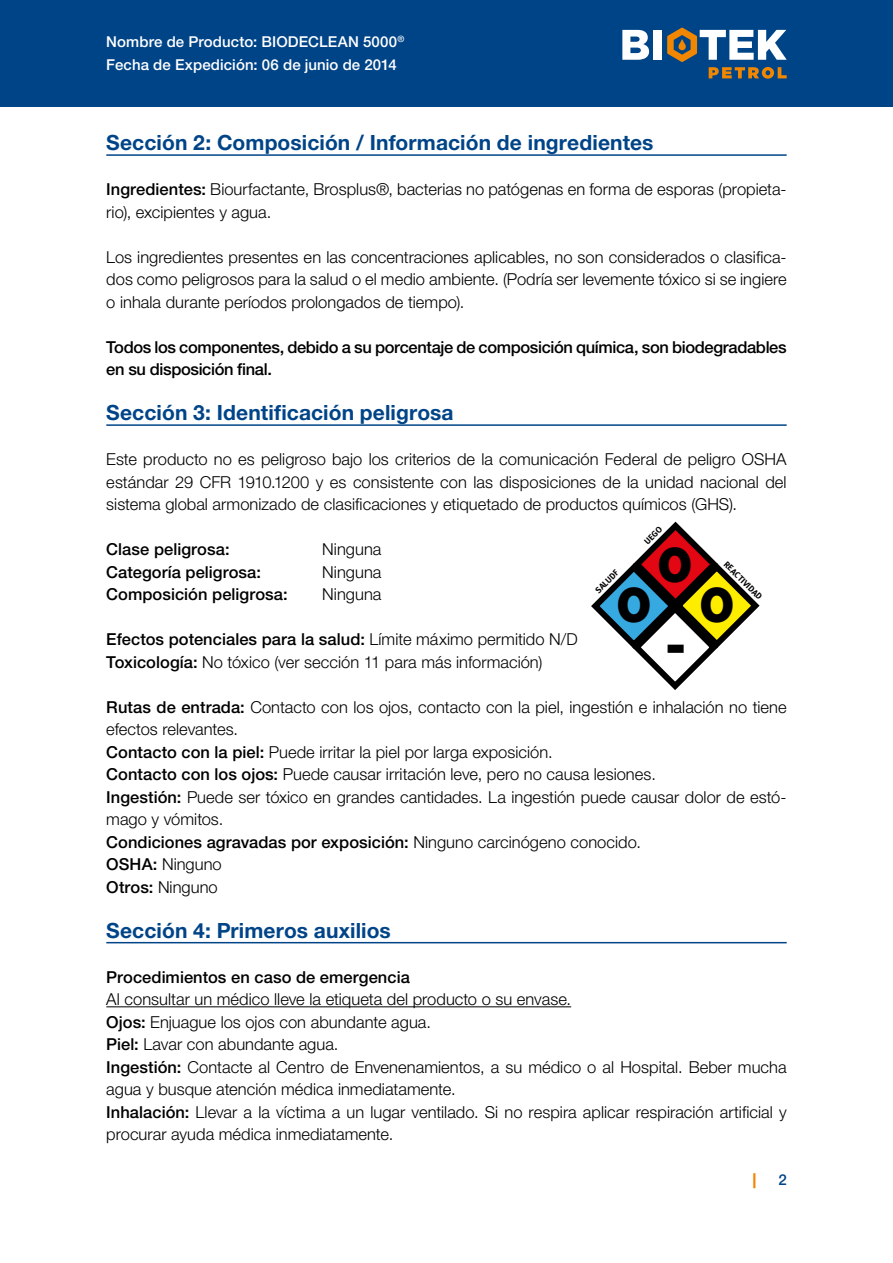
<style>
.page{position:relative;width:893px;height:1263px;background:#fff}
.page>*{position:absolute;margin:0;border:0;box-sizing:border-box;transform-origin:0 0}
.t1{font:900 48.75px "Gotham";color:#000}
.t2{font:700 21px "Helvetica Neue LT Std";letter-spacing:.005em;color:#048}
.t3{font:300 16.5px/22.5px "Helvetica Neue LT Std";color:#000}
.t4{font:500 16.5px/22.5px "Helvetica Neue LT Std";letter-spacing:-.015em;color:#000}
.t5{font:500 16.5px "Helvetica Neue LT Std";letter-spacing:.005em;color:#000}
.t6{font:500 15px/22.5px "Helvetica Neue LT Std";letter-spacing:.005em;color:#fff}
.t7{font:800 15px "Helvetica Neue LT Std";color:#f18700}
.t8{font:500 15px "Helvetica Neue LT Std";color:#048}
.t9{font:700 8.7px "Meta Pro";color:#000}
.s1{font-weight:500}
</style>
<div class="page">
<div style="left:0;top:0;width:893px;height:106px;background:#048"></div>
<svg style="left:622px;top:30px;width:27px;height:30px"></svg>
<div style="left:653px;top:30px;width:9px;height:30px;background:#fff"></div>
<svg style="left:667px;top:28px;width:120px;height:51px"></svg>
<hr style="left:106px;top:154px;width:681px;height:2px;background:#048">
<hr style="left:106px;top:424px;width:681px;height:2px;background:#048">
<hr style="left:106px;top:942px;width:681px;height:1px;background:#048">
<hr style="left:106px;top:1006px;width:465px;height:1px;background:#000">
<svg style="left:591px;top:521px;width:169px;height:169px"></svg>
<p class="t6" style="left:106px;top:31px;width:300px">Nombre de Producto: BIODECLEAN 5000<sup>®<br></sup>Fecha de Expedición: 06 de junio de 2014</p>
<p class="t2" style="left:106px;top:130px;width:549px">Sección 2: Composición / Información de ingredientes</p>
<p class="t3" style="left:106px;top:178px;width:682px"><span class="s1">Ingredientes:</span> Biourfactante, Brosplus®, bacterias no patógenas en forma de esporas (propieta&shy;rio), excipientes y agua.</p>
<p class="t3" style="left:106px;top:245px;width:682px;text-align:justify">Los ingredientes presentes en las concentraciones aplicables, no son considerados o clasifica&shy;dos como peligrosos para la salud o el medio ambiente. (Podría ser levemente tóxico si se ingiere o inhala durante períodos prolongados de tiempo).</p>
<p class="t4" style="left:106px;top:335px;width:682px">Todos los componentes, debido a su porcentaje de composición química, son biodegradables en su disposición final.</p>
<p class="t2" style="left:106px;top:400px;width:349px">Sección 3: Identificación peligrosa</p>
<p class="t3" style="left:106px;top:448px;width:682px;text-align:justify">Este producto no es peligroso bajo los criterios de la comunicación Federal de peligro OSHA estándar 29 CFR 1910.1200 y es consistente con las disposiciones de la unidad nacional del sistema global armonizado de clasificaciones y etiquetado de productos químicos (GHS).</p>
<p class="t5" style="left:106px;top:539px;width:125px">Clase peligrosa:</p>
<p class="t3" style="left:322px;top:538px;width:61px">Ninguna</p>
<p class="t5" style="left:106px;top:562px;width:156px">Categoría peligrosa:</p>
<p class="t3" style="left:322px;top:560px;width:61px">Ninguna</p>
<p class="t5" style="left:106px;top:584px;width:183px">Composición peligrosa:</p>
<p class="t3" style="left:322px;top:583px;width:61px">Ninguna</p>
<p class="t3" style="left:106px;top:628px;width:473px"><span class="s1">Efectos potenciales para la salud:</span> Límite máximo permitido N/D<br><span class="s1">Toxicología:</span> No tóxico (ver sección 11 para más información)</p>
<p class="t3" style="left:106px;top:695px;width:682px"><span class="s1">Rutas de entrada:</span> Contacto con los ojos, contacto con la piel, ingestión e inhalación no tiene efectos relevantes.<br><span class="s1">Contacto con la piel:</span> Puede irritar la piel por larga exposición.<br><span class="s1">Contacto con los ojos:</span> Puede causar irritación leve, pero no causa lesiones.<br><span class="s1">Ingestión:</span> Puede ser tóxico en grandes cantidades. La ingestión puede causar dolor de estó&shy;mago y vómitos.<br><span class="s1">Condiciones agravadas por exposición:</span> Ninguno carcinógeno conocido.<br><span class="s1">OSHA:</span> Ninguno<br><span class="s1">Otros:</span> Ninguno</p>
<p class="t2" style="left:106px;top:917px;width:286px">Sección 4: Primeros auxilios</p>
<p class="t5" style="left:106px;top:967px;width:305px">Procedimientos en caso de emergencia</p>
<p class="t3" style="left:106px;top:988px;width:682px">Al consultar un médico lleve la etiqueta del producto o su envase.<br><span class="s1">Ojos:</span> Enjuague los ojos con abundante agua.<br><span class="s1">Piel:</span> Lavar con abundante agua.<br><span class="s1">Ingestión:</span> Contacte al Centro de Envenenamientos, a su médico o al Hospital. Beber mucha agua y busque atención médica inmediatamente.<br><span class="s1">Inhalación:</span> Llevar a la víctima a un lugar ventilado. Si no respira aplicar respiración artificial y procurar ayuda médica inmediatamente.</p>
<p class="t9" style="left:642px;top:539px;width:23px;rotate:-45deg">UEGO</p>
<h1 class="t1" style="left:657px;top:531px;width:37px">0</h1>
<p class="t9" style="left:729px;top:559px;width:51px;rotate:45deg">REACTIVIDAD</p>
<p class="t9" style="left:593px;top:588px;width:30px;rotate:-45deg">SALUDF</p>
<h1 class="t1" style="left:699px;top:571px;width:37px">0</h1>
<h1 class="t1" style="left:616px;top:571px;width:37px">0</h1>
<h1 class="t1" style="left:666px;top:613px;width:21px">-</h1>
<p class="t7" style="left:753px;top:1171px;width:5px">|</p>
<p class="t8" style="left:778px;top:1171px;width:10px">2</p>
</div>
